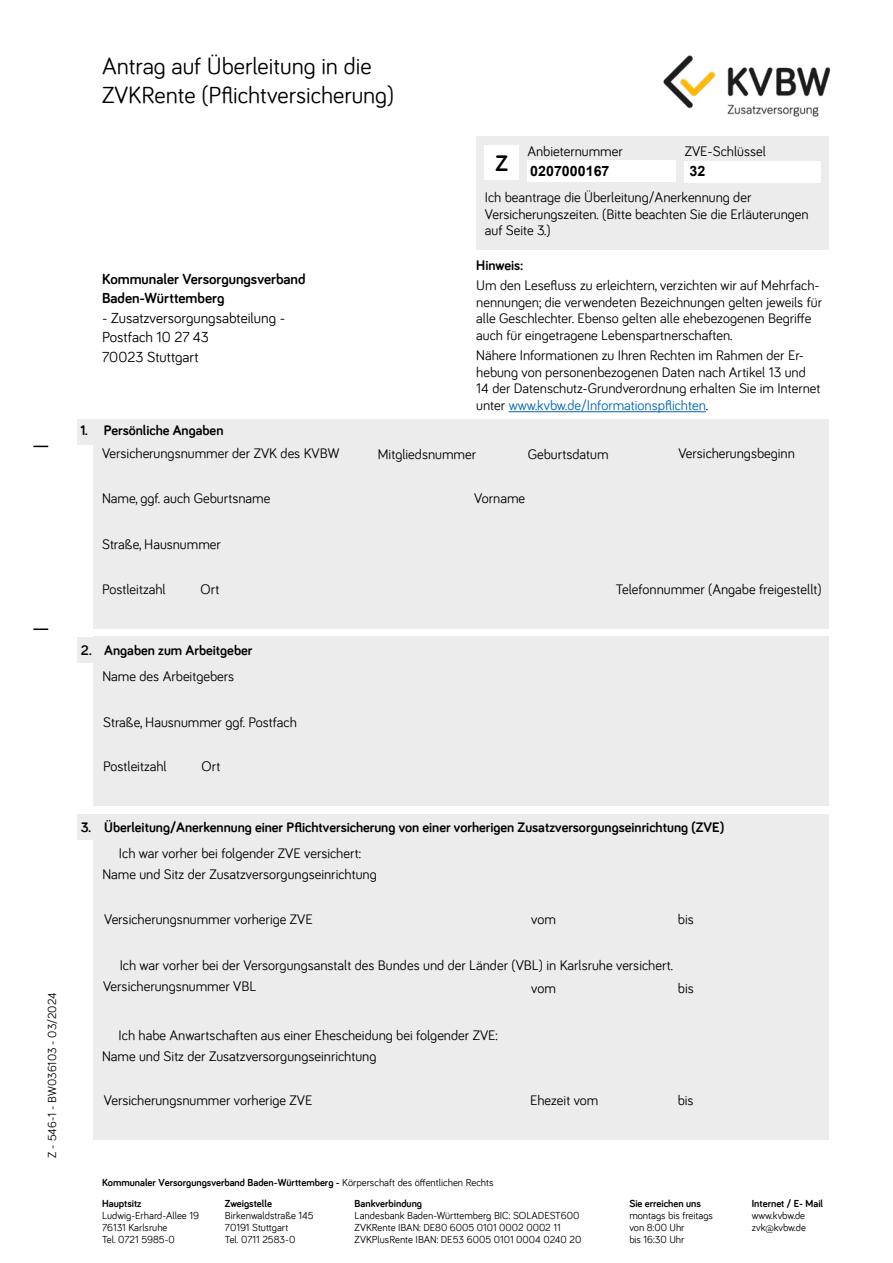
<style>
.page{position:relative;width:893px;height:1263px;background:#fff}
.page>*{position:absolute;margin:0;border:0;box-sizing:border-box;transform-origin:0 0}
.Formatgruppe_1_H1_Überschrift{font:24px "Bariol";color:#000}
.t1{font:700 23.25px "Bariol";color:#000}
.P_Adressfeld_Regular{font:15px "Bariol";color:#000}
.P_Adressfeld_fett{font:700 15px "Bariol";color:#000}
.Formatgruppe_1_P_Form_reg{font:14.25px "Bariol";color:#000}
.Formatgruppe_1_P_Hinweise_Regular{font:14.25px/16.5px "Bariol";color:#000}
.Formatgruppe_1_H2_Hinweise_9_5_11{font:700 14.25px "Bariol";color:#000}
.Formatgruppe_1_P_Form_reg-2{font:700 14.25px "Arial";color:#000}
.t2{font:12px "Bariol";color:#000}
.Formatgruppe_1_Fußzeile{font:10.5px "Bariol";color:#000}
.Formatgruppe_1_Fußzeile-2{font:700 10.5px "Bariol";color:#000}
.s1{color:#0064b8}
.s2{font-weight:400}
</style>
<div class="page">
<svg style="left:33px;top:446px;width:15px;height:1px"></svg>
<svg style="left:33px;top:628px;width:15px;height:2px"></svg>
<img style="left:663px;top:55px;width:166px;height:62px">
<div style="left:476px;top:137px;width:353px;height:113px;background:#ececec"></div>
<div style="left:94px;top:637px;width:735px;height:169px;background:#ececec"></div>
<div style="left:77px;top:637px;width:17px;height:25px;background:#ececec"></div>
<div style="left:94px;top:419px;width:735px;height:209px;background:#ececec"></div>
<div style="left:77px;top:419px;width:17px;height:26px;background:#ececec"></div>
<div style="left:94px;top:814px;width:735px;height:326px;background:#ececec"></div>
<div style="left:77px;top:814px;width:17px;height:26px;background:#ececec"></div>
<div style="left:527px;top:160px;width:149px;height:21px;background:#fff"></div>
<div style="left:684px;top:161px;width:137px;height:21px;background:#fff"></div>
<div style="left:485px;top:145px;width:34px;height:34px;background:#fff"></div>
<hr style="left:509px;top:411px;width:197px;height:1px;background:#0064b8">
<p class="t2" style="left:44px;top:1157px;width:166px;rotate:-90deg">Z - 546-1 - BW036103 - 03/2024</p>
<h1 class="Formatgruppe_1_H1_Überschrift" style="left:102px;top:50px;width:271px">Antrag auf Überleitung in die</h1>
<h1 class="Formatgruppe_1_H1_Überschrift" style="left:102px;top:79px;width:294px">ZVKRente (Pflichtversicherung)</h1>
<p class="P_Adressfeld_fett" style="left:102px;top:268px;width:205px">Kommunaler Versorgungsverband</p>
<p class="P_Adressfeld_fett" style="left:102px;top:288px;width:124px">Baden-Württemberg</p>
<p class="P_Adressfeld_Regular" style="left:102px;top:308px;width:185px">- Zusatzversorgungsabteilung -</p>
<p class="P_Adressfeld_Regular" style="left:102px;top:327px;width:108px">Postfach 10 27 43</p>
<p class="P_Adressfeld_Regular" style="left:102px;top:347px;width:98px">70023 Stuttgart</p>
<h2 class="Formatgruppe_1_H2_Hinweise_9_5_11" style="left:80px;top:420px;width:145px">1. Persönliche Angaben</h2>
<p class="Formatgruppe_1_P_Form_reg" style="left:527px;top:142px;width:97px">Anbieternummer</p>
<p class="Formatgruppe_1_P_Form_reg" style="left:685px;top:142px;width:83px">ZVE-Schlüssel</p>
<p class="Formatgruppe_1_P_Hinweise_Regular" style="left:485px;top:188px;width:325px">Ich beantrage die Überleitung/Anerkennung der<br>Versicherungszeiten. (Bitte beachten Sie die Erläuterungen auf Seite 3.)</p>
<p class="t1" style="left:495px;top:148px;width:14px">Z</p>
<p class="Formatgruppe_1_P_Form_reg-2" style="left:530px;top:160px;width:81px">0207000167</p>
<p class="Formatgruppe_1_P_Form_reg-2" style="left:690px;top:160px;width:17px">32</p>
<h2 class="Formatgruppe_1_H2_Hinweise_9_5_11" style="left:476px;top:255px;width:49px">Hinweis:</h2>
<p class="Formatgruppe_1_P_Hinweise_Regular" style="left:476px;top:277px;width:347px">Um den Lesefluss zu erleichtern, verzichten wir auf Mehrfach&shy;nennungen; die verwendeten Bezeichnungen gelten jeweils für alle Geschlechter. Ebenso gelten alle ehebezogenen Begriffe auch für eingetragene Lebenspartnerschaften.</p>
<p class="Formatgruppe_1_P_Hinweise_Regular" style="left:476px;top:347px;width:346px">Nähere Informationen zu Ihren Rechten im Rahmen der Er&shy;hebung von personenbezogenen Daten nach Artikel 13 und 14 der Datenschutz-Grundverordnung erhalten Sie im Internet unter <span class="s1">www.kvbw.de/Informationspflichten</span>.</p>
<p class="Formatgruppe_1_P_Form_reg" style="left:102px;top:443px;width:239px">Versicherungsnummer der ZVK des KVBW</p>
<p class="Formatgruppe_1_P_Form_reg" style="left:378px;top:445px;width:100px">Mitgliedsnummer</p>
<p class="Formatgruppe_1_P_Form_reg" style="left:678px;top:443px;width:118px">Versicherungsbeginn</p>
<p class="Formatgruppe_1_P_Form_reg" style="left:528px;top:445px;width:82px">Geburtsdatum</p>
<p class="Formatgruppe_1_P_Form_reg" style="left:102px;top:489px;width:170px">Name, ggf. auch Geburtsname</p>
<p class="Formatgruppe_1_P_Form_reg" style="left:474px;top:489px;width:52px">Vorname</p>
<p class="Formatgruppe_1_P_Form_reg" style="left:102px;top:534px;width:120px">Straße, Hausnummer</p>
<p class="Formatgruppe_1_P_Form_reg" style="left:201px;top:579px;width:20px">Ort</p>
<p class="Formatgruppe_1_P_Form_reg" style="left:616px;top:579px;width:207px">Telefonnummer (Angabe freigestellt)</p>
<p class="Formatgruppe_1_P_Form_reg" style="left:102px;top:579px;width:65px">Postleitzahl</p>
<h2 class="Formatgruppe_1_H2_Hinweise_9_5_11" style="left:81px;top:640px;width:173px">2. Angaben zum Arbeitgeber</h2>
<p class="Formatgruppe_1_P_Form_reg" style="left:102px;top:666px;width:133px">Name des Arbeitgebers</p>
<p class="Formatgruppe_1_P_Form_reg" style="left:103px;top:712px;width:195px">Straße, Hausnummer ggf. Postfach</p>
<p class="Formatgruppe_1_P_Form_reg" style="left:103px;top:756px;width:65px">Postleitzahl</p>
<p class="Formatgruppe_1_P_Form_reg" style="left:202px;top:756px;width:20px">Ort</p>
<h2 class="Formatgruppe_1_H2_Hinweise_9_5_11" style="left:81px;top:818px;width:645px">3. Überleitung/Anerkennung einer Pflichtversicherung von einer vorherigen Zusatzversorgungseinrichtung (ZVE)</h2>
<p class="Formatgruppe_1_P_Form_reg" style="left:119px;top:844px;width:244px">Ich war vorher bei folgender ZVE versichert:</p>
<p class="Formatgruppe_1_P_Form_reg" style="left:102px;top:865px;width:276px">Name und Sitz der Zusatzversorgungseinrichtung</p>
<p class="Formatgruppe_1_P_Form_reg" style="left:104px;top:909px;width:210px">Versicherungsnummer vorherige ZVE</p>
<p class="Formatgruppe_1_P_Form_reg" style="left:531px;top:909px;width:26px">vom</p>
<p class="Formatgruppe_1_P_Form_reg" style="left:678px;top:909px;width:17px">bis</p>
<p class="Formatgruppe_1_P_Form_reg" style="left:120px;top:955px;width:555px">Ich war vorher bei der Versorgungsanstalt des Bundes und der Länder (VBL) in Karlsruhe versichert.</p>
<p class="Formatgruppe_1_P_Form_reg" style="left:103px;top:977px;width:155px">Versicherungsnummer VBL</p>
<p class="Formatgruppe_1_P_Form_reg" style="left:119px;top:1025px;width:381px">Ich habe Anwartschaften aus einer Ehescheidung bei folgender ZVE:</p>
<p class="Formatgruppe_1_P_Form_reg" style="left:531px;top:979px;width:26px">vom</p>
<p class="Formatgruppe_1_P_Form_reg" style="left:678px;top:979px;width:17px">bis</p>
<p class="Formatgruppe_1_P_Form_reg" style="left:102px;top:1046px;width:276px">Name und Sitz der Zusatzversorgungseinrichtung</p>
<p class="Formatgruppe_1_P_Form_reg" style="left:104px;top:1091px;width:210px">Versicherungsnummer vorherige ZVE</p>
<p class="Formatgruppe_1_P_Form_reg" style="left:530px;top:1091px;width:70px">Ehezeit vom</p>
<p class="Formatgruppe_1_P_Form_reg" style="left:678px;top:1091px;width:17px">bis</p>
<p class="Formatgruppe_1_Fußzeile-2" style="left:102px;top:1175px;width:393px">Kommunaler Versorgungsverband Baden-Württemberg - <span class="s2">Körperschaft des öffentlichen Rechts</span></p>
<p class="Formatgruppe_1_Fußzeile-2" style="left:102px;top:1197px;width:41px">Hauptsitz</p>
<p class="Formatgruppe_1_Fußzeile" style="left:102px;top:1209px;width:98px">Ludwig-Erhard-Allee 19</p>
<p class="Formatgruppe_1_Fußzeile" style="left:102px;top:1221px;width:67px">76131 Karlsruhe</p>
<p class="Formatgruppe_1_Fußzeile" style="left:102px;top:1233px;width:74px">Tel. 0721 5985-0</p>
<p class="Formatgruppe_1_Fußzeile-2" style="left:225px;top:1197px;width:49px">Zweigstelle</p>
<p class="Formatgruppe_1_Fußzeile" style="left:225px;top:1209px;width:90px">Birkenwaldstraße 145</p>
<p class="Formatgruppe_1_Fußzeile" style="left:225px;top:1221px;width:65px">70191 Stuttgart</p>
<p class="Formatgruppe_1_Fußzeile" style="left:225px;top:1233px;width:72px">Tel. 0711 2583-0</p>
<p class="Formatgruppe_1_Fußzeile-2" style="left:355px;top:1197px;width:69px">Bankverbindung</p>
<p class="Formatgruppe_1_Fußzeile" style="left:355px;top:1209px;width:226px">Landesbank Baden-Württemberg BIC: SOLADEST600</p>
<p class="Formatgruppe_1_Fußzeile" style="left:355px;top:1221px;width:208px">ZVKRente IBAN: DE80 6005 0101 0002 0002 11</p>
<p class="Formatgruppe_1_Fußzeile" style="left:355px;top:1233px;width:228px">ZVKPlusRente IBAN: DE53 6005 0101 0004 0240 20</p>
<p class="Formatgruppe_1_Fußzeile-2" style="left:629px;top:1197px;width:73px">Sie erreichen uns</p>
<p class="Formatgruppe_1_Fußzeile" style="left:629px;top:1209px;width:85px">montags bis freitags</p>
<p class="Formatgruppe_1_Fußzeile" style="left:629px;top:1221px;width:57px">von 8:00 Uhr</p>
<p class="Formatgruppe_1_Fußzeile" style="left:629px;top:1233px;width:57px">bis 16:30 Uhr</p>
<p class="Formatgruppe_1_Fußzeile-2" style="left:752px;top:1197px;width:73px">Internet / E- Mail</p>
<p class="Formatgruppe_1_Fußzeile" style="left:752px;top:1209px;width:55px">www.kvbw.de</p>
<p class="Formatgruppe_1_Fußzeile" style="left:752px;top:1221px;width:56px">zvk@kvbw.de</p>
</div>
